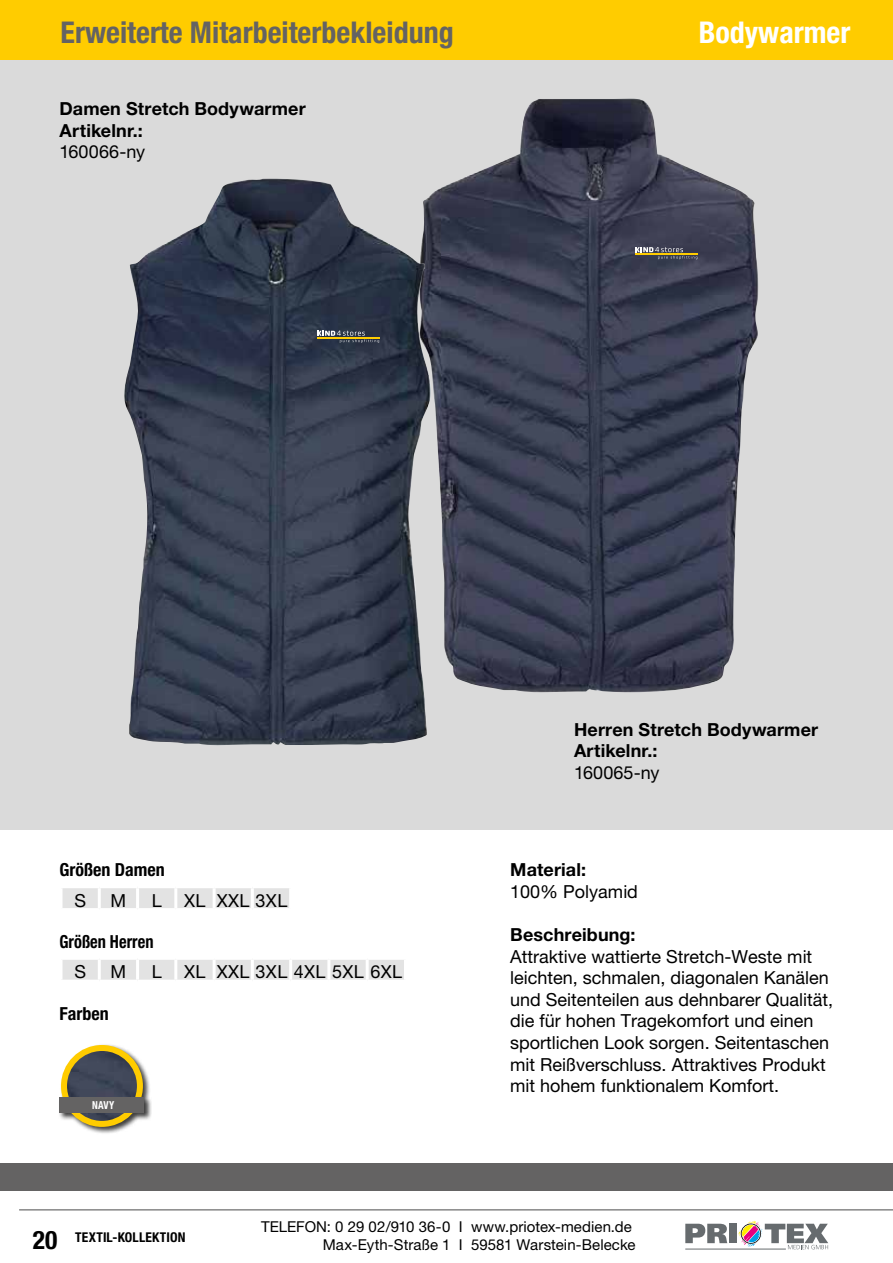
<style>
.page{position:relative;width:893px;height:1263px;background:#fff}
.page>*{position:absolute;margin:0;border:0;box-sizing:border-box;transform-origin:0 0}
.t1{font:700 condensed 30px "Helvetica Neue LT Pro";color:#646363}
.t2{font:700 condensed 30px "Helvetica Neue LT Pro";color:#fff}
.t3{font:18px/21.6px "Helvetica Neue LT Pro";color:#000}
.t4{font:700 18px/21.6px "Helvetica Neue LT Pro";letter-spacing:.01em;color:#000}
.t5{font:700 condensed 18px "Helvetica Neue LT Pro";color:#000}
.t6{font:18px "Helvetica Neue LT Pro";letter-spacing:.02em;color:#000}
.t7{font:700 condensed 18px "Helvetica Neue LT Pro";color:#000;scale:.91 1}
.t8{font:15px/18px "Helvetica Neue LT Pro";letter-spacing:.005em;color:#000;text-align:right}
.t9{font:700 condensed 13.5px "Helvetica Neue LT Pro";letter-spacing:.015em;color:#000}
.t10{font:700 condensed 10.95px "Helvetica Neue LT Pro";color:#fff;scale:.91 1}
.s1{font-size:25.5px}
</style>
<div class="page">
<div style="left:0;top:58px;width:893px;height:771px;background:#dadada"></div>
<hr style="left:19px;top:1209px;width:874px;height:1px;background:#878787">
<svg style="left:685px;top:1224px;width:42px;height:19px"></svg>
<div style="left:729px;top:1224px;width:8px;height:19px;background:#666b6e"></div>
<hr style="left:685px;top:1249px;width:101px;height:1px;background:#666b6e">
<svg style="left:738px;top:1221px;width:90px;height:28px"></svg>
<div style="left:0;top:1163px;width:893px;height:28px;background:#646363"></div>
<img style="left:433px;top:99px;width:326px;height:593px">
<img style="left:124px;top:179px;width:309px;height:567px">
<svg style="left:317px;top:331px;width:62px;height:12px"></svg>
<svg style="left:635px;top:247px;width:62px;height:12px"></svg>
<div style="left:0;top:0;width:893px;height:60px;background:#fc0"></div>
<div style="left:63px;top:888px;width:226px;height:20px;background:#e3e3e3"></div>
<hr style="left:98px;top:888px;width:3px;height:20px;background:#fff">
<hr style="left:136px;top:888px;width:3px;height:20px;background:#fff">
<hr style="left:174px;top:888px;width:3px;height:20px;background:#fff">
<hr style="left:213px;top:888px;width:3px;height:20px;background:#fff">
<hr style="left:251px;top:888px;width:3px;height:20px;background:#fff">
<div style="left:63px;top:960px;width:341px;height:20px;background:#e3e3e3"></div>
<hr style="left:98px;top:960px;width:3px;height:20px;background:#fff">
<hr style="left:136px;top:960px;width:3px;height:20px;background:#fff">
<hr style="left:174px;top:960px;width:3px;height:20px;background:#fff">
<hr style="left:213px;top:960px;width:3px;height:20px;background:#fff">
<hr style="left:251px;top:960px;width:3px;height:20px;background:#fff">
<hr style="left:289px;top:960px;width:3px;height:20px;background:#fff">
<hr style="left:327px;top:960px;width:3px;height:20px;background:#fff">
<hr style="left:366px;top:960px;width:3px;height:20px;background:#fff">
<div style="left:58px;top:1043px;width:94px;height:91px;background:#000;opacity:.75"></div>
<img style="left:64px;top:1048px;width:76px;height:76px;border-radius:38px">
<div style="left:61px;top:1045px;width:82px;height:82px;border:6px solid #fc0;border-radius:50%"></div>
<div style="left:60px;top:1097px;width:84px;height:16px;background:#646363"></div>
<h1 class="t1" style="left:61px;top:14px;width:395px">Erweiterte Mitarbeiterbekleidung</h1>
<h1 class="t2" style="left:699px;top:14px;width:153px">Bodywarmer</h1>
<p class="t4" style="left:60px;top:97px;width:248px">Damen Stretch Bodywarmer<br>Artikelnr.:</p>
<p class="t3" style="left:60px;top:141px;width:87px">160066-ny</p>
<p class="t5" style="left:60px;top:859px;width:107px">Größen Damen</p>
<p class="t3" style="left:74px;top:889px;width:13px">S</p>
<p class="t3" style="left:111px;top:889px;width:17px">M</p>
<p class="t3" style="left:152px;top:889px;width:12px">L</p>
<p class="t3" style="left:184px;top:889px;width:105px">XL XXL 3XL</p>
<p class="t7" style="left:60px;top:931px;width:105px">Größen Herren</p>
<p class="t3" style="left:74px;top:961px;width:13px">S</p>
<p class="t3" style="left:111px;top:961px;width:17px">M</p>
<p class="t3" style="left:152px;top:961px;width:12px">L</p>
<p class="t6" style="left:184px;top:961px;width:219px">XL XXL 3XL 4XL 5XL 6XL</p>
<p class="t5" style="left:60px;top:1003px;width:51px">Farben</p>
<p class="t10" style="left:92px;top:1098px;width:26px">NAVY</p>
<p class="t4" style="left:574px;top:718px;width:246px">Herren Stretch Bodywarmer<br>Artikelnr.:</p>
<p class="t3" style="left:574px;top:761px;width:87px">160065-ny</p>
<p class="t4" style="left:510px;top:858px;width:77px">Material:</p>
<p class="t3" style="left:510px;top:880px;width:129px">100% Polyamid</p>
<p class="t4" style="left:510px;top:923px;width:127px">Beschreibung:</p>
<p class="t3" style="left:510px;top:945px;width:324px">Attraktive wattierte Stretch-Weste mit leichten, schmalen, diagonalen Kanälen und Seitenteilen aus dehnbarer Qualität, die für hohen Tragekomfort und einen sportlichen Look sorgen. Seitentaschen mit Reißverschluss. Attraktives Produkt mit hohem funktionalem Komfort.</p>
<p class="t9" style="left:33px;top:1228px;width:154px"><span class="s1">20</span> TEXTIL-KOLLEKTION</p>
<p class="t8" style="left:261px;top:1218px;width:376px">TELEFON: 0 29 02/910 36-0 I www.priotex-medien.de<br>Max-Eyth-Straße 1 I 59581 Warstein-Belecke</p>
</div>
